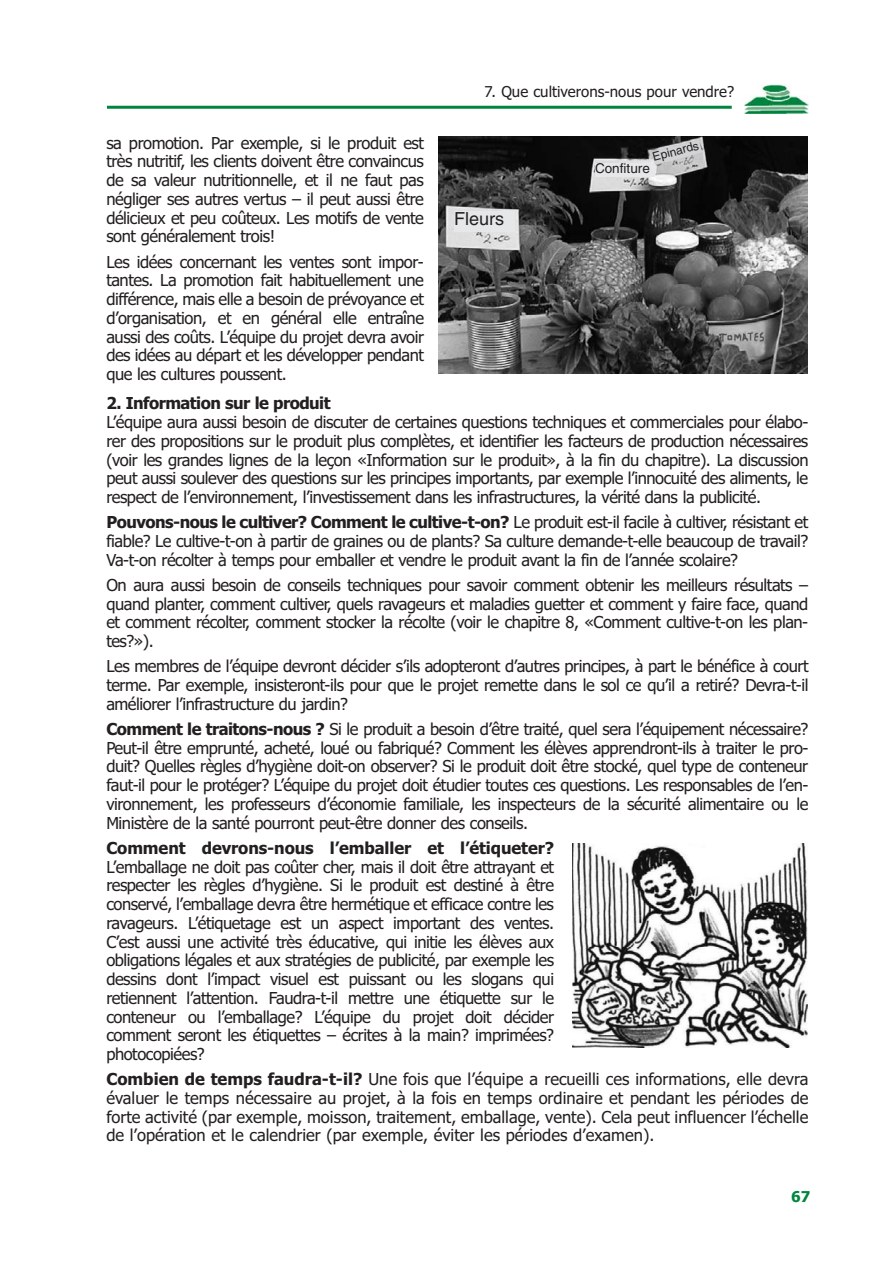
<style>
.page{position:relative;width:893px;height:1263px;background:#fff}
.page>*{position:absolute;margin:0;border:0;box-sizing:border-box;transform-origin:0 0}
.t1{font:18px "Helvetica";color:#231f20}
.t2{font:16.5px/18.8px "Tahoma";letter-spacing:-.025em;color:#231f20;text-align:justify}
.t3{font:700 16.5px "Tahoma";letter-spacing:-.005em;color:#231f20}
.t4{font:700 16.5px "Tahoma";letter-spacing:-.03em;color:#231f20}
.t5{font:15px "Tahoma";color:#231f20}
.t6{font:700 15px "Tahoma";color:#00853f}
.t7{font:13.5px "Helvetica";color:#231f20}
.t8{font:12px "Helvetica";color:#231f20}
.s1{font-weight:700}
</style>
<div class="page">
<hr style="left:107px;top:106px;width:624px;height:3px;background:#00853f">
<svg style="left:744px;top:84px;width:65px;height:30px"></svg>
<img style="left:573px;top:843px;width:234px;height:204px">
<img style="left:438px;top:136px;width:369px;height:237px">
<div style="left:454px;top:212px;width:60px;height:20px;background:#e6e7e8"></div>
<div style="left:595px;top:163px;width:59px;height:13px;background:#e6e7e8"></div>
<svg style="left:651px;top:140px;width:51px;height:25px"></svg>
<p class="t5" style="left:484px;top:85px;width:251px">7. Que cultiverons-nous pour vendre?</p>
<p class="t2" style="left:106px;top:135px;width:319px">sa promotion. Par exemple, si le produit est très nutritif, les clients doivent être convaincus de sa valeur nutritionnelle, et il ne faut pas négliger ses autres vertus – il peut aussi être délicieux et peu coûteux. Les motifs de vente sont généralement trois!</p>
<p class="t2" style="left:106px;top:254px;width:319px">Les idées concernant les ventes sont impor&shy;tantes. La promotion fait habituellement une différence, mais elle a besoin de prévoyance et d’organisation, et en général elle entraîne aussi des coûts. L’équipe du projet devra avoir des idées au départ et les développer pendant que les cultures poussent.</p>
<p class="t4" style="left:106px;top:397px;width:226px">2. Information sur le produit</p>
<p class="t2" style="left:106px;top:414px;width:703px">L’équipe aura aussi besoin de discuter de certaines questions techniques et commerciales pour élabo&shy;rer des propositions sur le produit plus complètes, et identifier les facteurs de production nécessaires (voir les grandes lignes de la leçon «Information sur le produit», à la fin du chapitre). La discussion peut aussi soulever des questions sur les principes importants, par exemple l’innocuité des aliments, le respect de l’environnement, l’investissement dans les infrastructures, la vérité dans la publicité.</p>
<p class="t2" style="left:106px;top:514px;width:703px"><span class="s1">Pouvons-nous le cultiver? Comment le cultive-t-on?</span> Le produit est-il facile à cultiver, résistant et fiable? Le cultive-t-on à partir de graines ou de plants? Sa culture demande-t-elle beaucoup de travail?<br>Va-t-on récolter à temps pour emballer et vendre le produit avant la fin de l’année scolaire?</p>
<p class="t2" style="left:106px;top:577px;width:703px">On aura aussi besoin de conseils techniques pour savoir comment obtenir les meilleurs résultats – quand planter, comment cultiver, quels ravageurs et maladies guetter et comment y faire face, quand et comment récolter, comment stocker la récolte (voir le chapitre 8, «Comment cultive-t-on les plan&shy;tes?»).</p>
<p class="t2" style="left:106px;top:658px;width:703px">Les membres de l’équipe devront décider s’ils adopteront d’autres principes, à part le bénéfice à court terme. Par exemple, insisteront-ils pour que le projet remette dans le sol ce qu’il a retiré? Devra-t-il améliorer l’infrastructure du jardin?</p>
<p class="t2" style="left:106px;top:721px;width:703px"><span class="s1">Comment le traitons-nous ?</span> Si le produit a besoin d’être traité, quel sera l’équipement nécessaire?<br>Peut-il être emprunté, acheté, loué ou fabriqué? Comment les élèves apprendront-ils à traiter le pro&shy;duit? Quelles règles d’hygiène doit-on observer? Si le produit doit être stocké, quel type de conteneur faut-il pour le protéger? L’équipe du projet doit étudier toutes ces questions. Les responsables de l’en&shy;vironnement, les professeurs d’économie familiale, les inspecteurs de la sécurité alimentaire ou le Ministère de la santé pourront peut-être donner des conseils.</p>
<p class="t3" style="left:106px;top:841px;width:449px">Comment devrons-nous l’emballer et l’étiqueter?</p>
<p class="t2" style="left:106px;top:859px;width:449px">L’emballage ne doit pas coûter cher, mais il doit être attrayant et respecter les règles d’hygiène. Si le produit est destiné à être conservé, l’emballage devra être hermétique et efficace contre les ravageurs. L’étiquetage est un aspect important des ventes.<br>C’est aussi une activité très éducative, qui initie les élèves aux obligations légales et aux stratégies de publicité, par exemple les dessins dont l’impact visuel est puissant ou les slogans qui retiennent l’attention. Faudra-t-il mettre une étiquette sur le conteneur ou l’emballage? L’équipe du projet doit décider comment seront les étiquettes – écrites à la main? imprimées? photocopiées?</p>
<p class="t2" style="left:106px;top:1071px;width:703px"><span class="s1">Combien de temps faudra-t-il?</span> Une fois que l’équipe a recueilli ces informations, elle devra évaluer le temps nécessaire au projet, à la fois en temps ordinaire et pendant les périodes de forte activité (par exemple, moisson, traitement, emballage, vente). Cela peut influencer l’échelle de l’opération et le calendrier (par exemple, éviter les périodes d’examen).</p>
<p class="t8" style="left:651px;top:153px;width:49px;rotate:-15deg">Epinards</p>
<p class="t7" style="left:595px;top:163px;width:56px">Confiture</p>
<p class="t1" style="left:454px;top:212px;width:51px">Fleurs</p>
<p class="t6" style="left:791px;top:1191px;width:21px">67</p>
</div>
